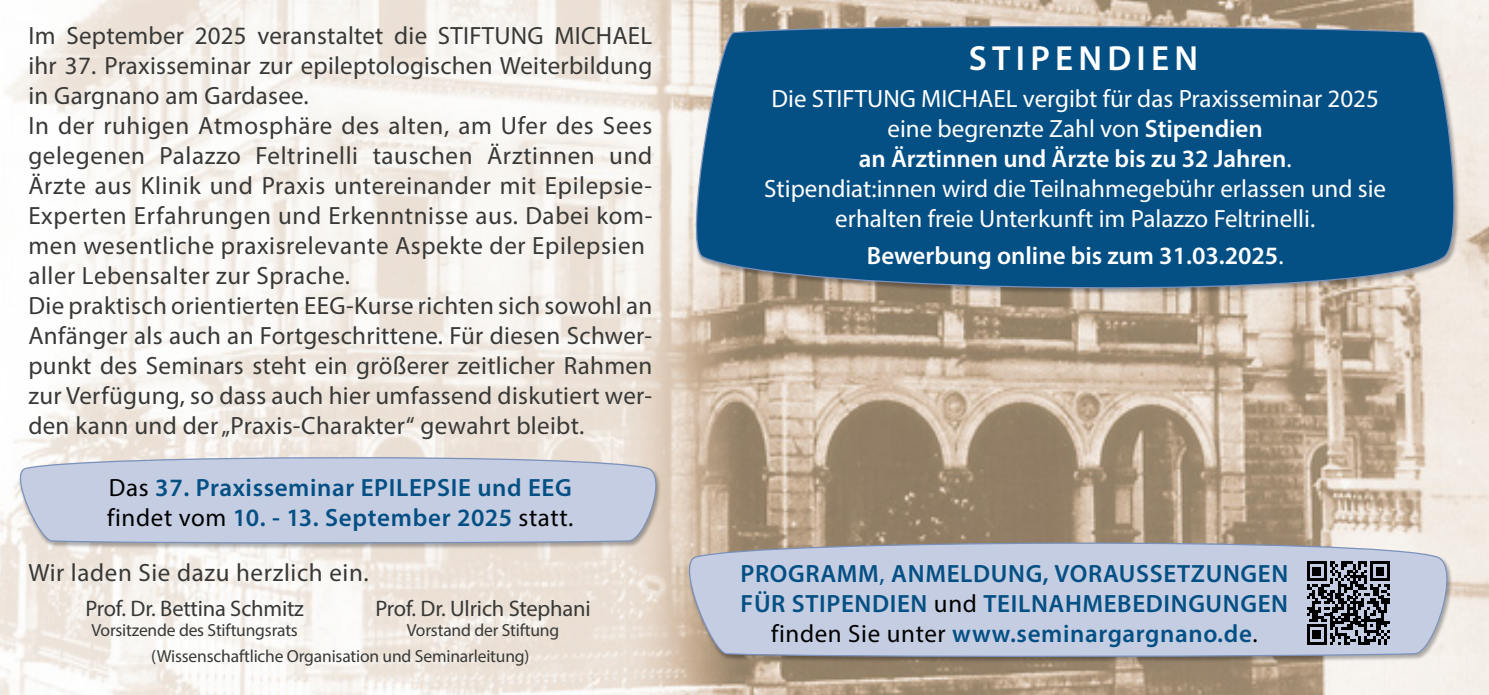
<style>
.page{position:relative;width:1489px;height:695px;background:#fff}
.page>*{position:absolute;margin:0;border:0;box-sizing:border-box;transform-origin:0 0}
.t1{font:600 35px "Myriad Pro";letter-spacing:.15em;color:#fff}
.t2{font:25px/30px "Myriad Pro";letter-spacing:.015em;color:#383937}
.t3{font:25px/30px "Myriad Pro";color:#fff;text-align:center}
.t4{font:600 25px/30px "Myriad Pro";letter-spacing:.025em;color:#045084}
.t5{font:600 25px "Myriad Pro";color:#fff}
.t6{font:22.5px "Myriad Pro";letter-spacing:-.01em;color:#383937}
.t7{font:17.5px "Myriad Pro";letter-spacing:-.01em;color:#383937}
.s1{font-weight:400;color:#000}
.s2{font-weight:600}
.s3{font-weight:400}
</style>
<div class="page">
<img style="left:0;top:0;width:1488px;height:694px">
<svg style="left:681px;top:22px;width:787px;height:282px;background:#25628c"></svg>
<div style="left:18px;top:457px;width:643px;height:93px;background:#000;opacity:.3"></div>
<svg style="left:8px;top:452px;width:660px;height:93px;background:#c7cddf"></svg>
<div style="left:687px;top:542px;width:765px;height:121px;background:#000;opacity:.3"></div>
<svg style="left:674px;top:535px;width:787px;height:124px;background:#c2c6d5"></svg>
<svg style="left:1306px;top:561px;width:83px;height:83px;background:#5a5e68"></svg>
<p class="t2" style="left:28px;top:20px;width:625px">Im September 2025 veranstaltet die STIFTUNG MICHAEL ihr 37. Praxisseminar zur epileptologischen Weiterbildung in Gargnano am Gardasee.<br>In der ruhigen Atmosphäre des alten, am Ufer des Sees gelegenen Palazzo Feltrinelli tauschen Ärztinnen und Ärzte aus Klinik und Praxis untereinander mit Epilepsie-Experten Erfahrungen und Erkenntnisse aus. Dabei kom&shy;men wesentliche praxisrelevante Aspekte der Epilepsien aller Lebensalter zur Sprache.<br>Die praktisch orientierten EEG-Kurse richten sich sowohl an Anfänger als auch an Fortgeschrittene. Für diesen Schwer&shy;punkt des Seminars steht ein größerer zeitlicher Rahmen zur Verfügung, so dass auch hier umfassend diskutiert wer&shy;den kann und der „Praxis-Charakter“ gewahrt bleibt.</p>
<p class="t4" style="left:107px;top:471px;width:467px"><span class="s1">Das</span> 37. Praxisseminar EPILEPSIE und EEG <span class="s1">findet vom</span> 10. - 13. September 2025 <span class="s1">statt.</span></p>
<p class="t2" style="left:28px;top:556px;width:342px">Wir laden Sie dazu herzlich ein.</p>
<p class="t6" style="left:86px;top:594px;width:220px">Prof. Dr. Bettina Schmitz</p>
<p class="t7" style="left:91px;top:619px;width:208px">Vorsitzende des Stiftungsrats</p>
<p class="t6" style="left:375px;top:594px;width:216px">Prof. Dr. Ulrich Stephani</p>
<p class="t7" style="left:407px;top:619px;width:154px">Vorstand der Stiftung</p>
<p class="t7" style="left:151px;top:645px;width:380px">(Wissenschaftliche Organisation und Seminarleitung)</p>
<h1 class="t1" style="left:968px;top:36px;width:231px">STIPENDIEN</h1>
<p class="t3" style="left:764px;top:83px;width:623px">Die STIFTUNG MICHAEL vergibt für das Praxisseminar 2025 eine begrenzte Zahl von <span class="s2">Stipendien<br>an Ärztinnen und Ärzte bis zu 32 Jahren</span>.<br>Stipendiat:innen wird die Teilnahmegebühr erlassen und sie erhalten freie Unterkunft im Palazzo Feltrinelli.</p>
<p class="t5" style="left:866px;top:240px;width:418px">Bewerbung online bis zum 31.03.2025<span class="s3">.</span></p>
<p class="t4" style="left:740px;top:557px;width:549px;text-align:center">PROGRAMM<span class="s3">,</span> ANMELDUNG, VORAUSSETZUNGEN<br>FÜR STIPENDIEN <span class="s1">und</span> TEILNAHMEBEDINGUNGEN <span class="s1">finden Sie unter</span> www.seminargargnano.de<span class="s1">.</span></p>
</div>
